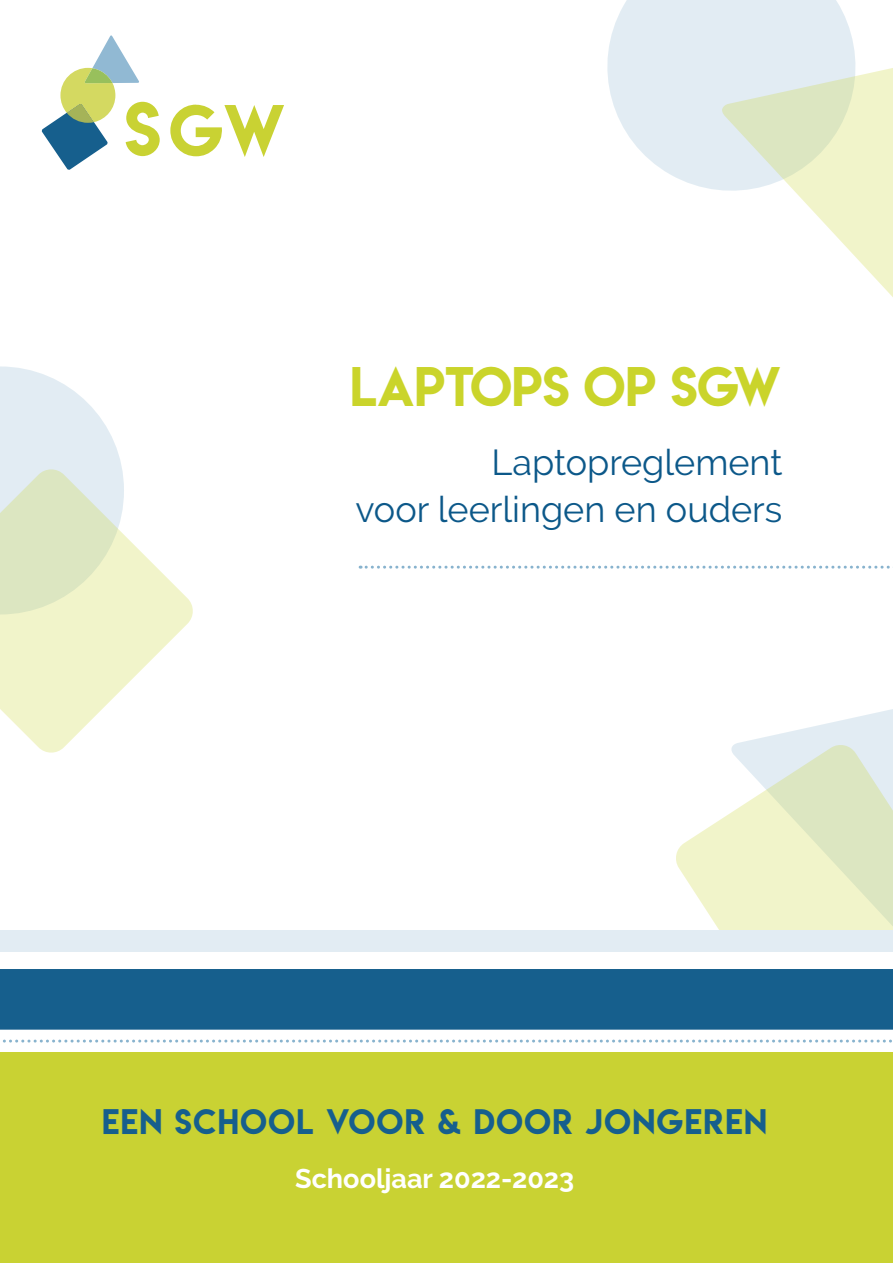
<style>
.page{position:relative;width:893px;height:1263px;background:#fff}
.page>*{position:absolute;margin:0;border:0;box-sizing:border-box;transform-origin:0 0}
.t1{font:64.65px "Lemon Milk";color:#c9d233}
.t2{font:49.5px "Lemon Milk";color:#cad42b}
.t3{font:36px/46.5px "Raleway";color:#0c5889;text-align:right}
.t4{font:31.5px "Lemon Milk";letter-spacing:.05em;color:#165f8d}
.t5{font:700 27px "Raleway";color:#fff}
.s1{font-size:67.95px}
</style>
<div class="page">
<svg style="left:744px;top:709px;width:149px;height:33px;fill:#eaf2f6"></svg>
<svg style="left:676px;top:742px;width:217px;height:188px"></svg>
<svg style="left:42px;top:35px;width:97px;height:135px"></svg>
<div style="left:0;top:1052px;width:893px;height:211px;background:#c9d233"></div>
<svg style="left:3px;top:1039px;width:889px;height:3px"></svg>
<div style="left:0;top:969px;width:893px;height:61px;background:#165f8d"></div>
<svg style="left:0;top:366px;width:122px;height:102px"></svg>
<svg style="left:360px;top:566px;width:530px;height:3px"></svg>
<div style="left:0;top:930px;width:893px;height:22px;background:#e2ecf3"></div>
<svg style="left:0;top:468px;width:193px;height:285px"></svg>
<svg style="left:607px;top:0;width:244px;height:190px;fill:#e2ecf3"></svg>
<svg style="left:721px;top:34px;width:172px;height:263px"></svg>
<h1 class="t1" style="left:124px;top:84px;width:162px"><span class="s1">S</span>GW</h1>
<h2 class="t2" style="left:350px;top:351px;width:432px">LAPTOPS OP SGW</h2>
<p class="t3" style="left:355px;top:439px;width:428px">Laptopreglement<br>voor leerlingen en ouders</p>
<p class="t4" style="left:102px;top:1099px;width:666px">EEN SCHOOL VOOR &amp; DOOR JONGEREN</p>
<p class="t5" style="left:295px;top:1162px;width:281px">Schooljaar 2022-2023</p>
</div>
